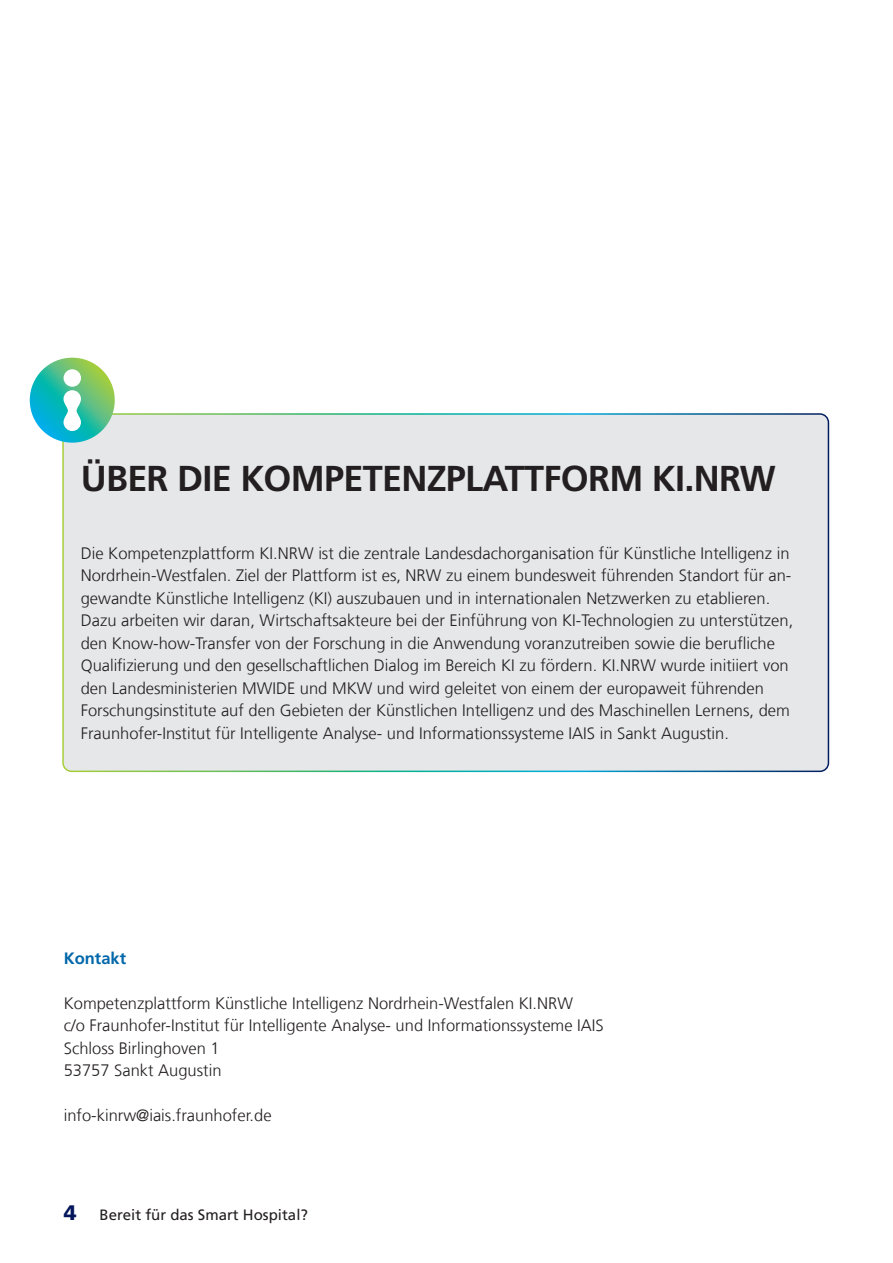
<style>
.page{position:relative;width:893px;height:1263px;background:#fff}
.page>*{position:absolute;margin:0;border:0;box-sizing:border-box;transform-origin:0 0}
.t1{font:700 36px "Frutiger LT Com";letter-spacing:-.02em;color:#231f20}
.t2{font:900 21px "Frutiger LT Com";color:#04175c}
.t3{font:300 16.5px/22.5px "Frutiger LT Com";color:#231f20}
.t4{font:700 16.5px "Frutiger LT Com";color:#0067aa}
.t5{font:15px "Frutiger LT Com";color:#231f20}
</style>
<div class="page">
<svg style="left:829px;top:649px;width:1px;height:87px"></svg>
<div style="left:63px;top:414px;width:765px;height:357px;background:#e6e7e9;border-radius:9px"></div>
<div style="left:62px;top:413px;width:767px;height:359px;border:2px solid #fff;border-radius:9px"></div>
<svg style="left:30px;top:358px;width:85px;height:85px;background:#3cbc9a"></svg>
<svg style="left:64px;top:369px;width:17px;height:62px"></svg>
<h1 class="t1" style="left:81px;top:458px;width:696px">ÜBER DIE KOMPETENZPLATTFORM KI.NRW</h1>
<p class="t3" style="left:81px;top:542px;width:714px">Die Kompetenzplattform KI.NRW ist die zentrale Landesdachorganisation für Künstliche Intelligenz in Nordrhein-Westfalen. Ziel der Plattform ist es, NRW zu einem bundesweit führenden Standort für an&shy;gewandte Künstliche Intelligenz (KI) auszubauen und in internationalen Netzwerken zu etablieren.<br>Dazu arbeiten wir daran, Wirtschaftsakteure bei der Einführung von KI-Technologien zu unterstützen, den Know-how-Transfer von der Forschung in die Anwendung voranzutreiben sowie die berufliche Qualifizierung und den gesellschaftlichen Dialog im Bereich KI zu fördern. KI.NRW wurde initiiert von den Landesministerien MWIDE und MKW und wird geleitet von einem der europaweit führenden Forschungsinstitute auf den Gebieten der Künstlichen Intelligenz und des Maschinellen Lernens, dem Fraunhofer-Institut für Intelligente Analyse- und Informationssysteme IAIS in Sankt Augustin.</p>
<p class="t4" style="left:64px;top:948px;width:64px">Kontakt</p>
<p class="t3" style="left:64px;top:992px;width:541px">Kompetenzplattform Künstliche Intelligenz Nordrhein-Westfalen KI.NRW<br>c/o Fraunhofer-Institut für Intelligente Analyse- und Informationssysteme IAIS Schloss Birlinghoven 1<br>53757 Sankt Augustin</p>
<p class="t3" style="left:64px;top:1104px;width:209px">info-kinrw@iais.fraunhofer.de</p>
<p class="t2" style="left:64px;top:1200px;width:14px">4</p>
<p class="t5" style="left:100px;top:1206px;width:210px">Bereit für das Smart Hospital?</p>
</div>
